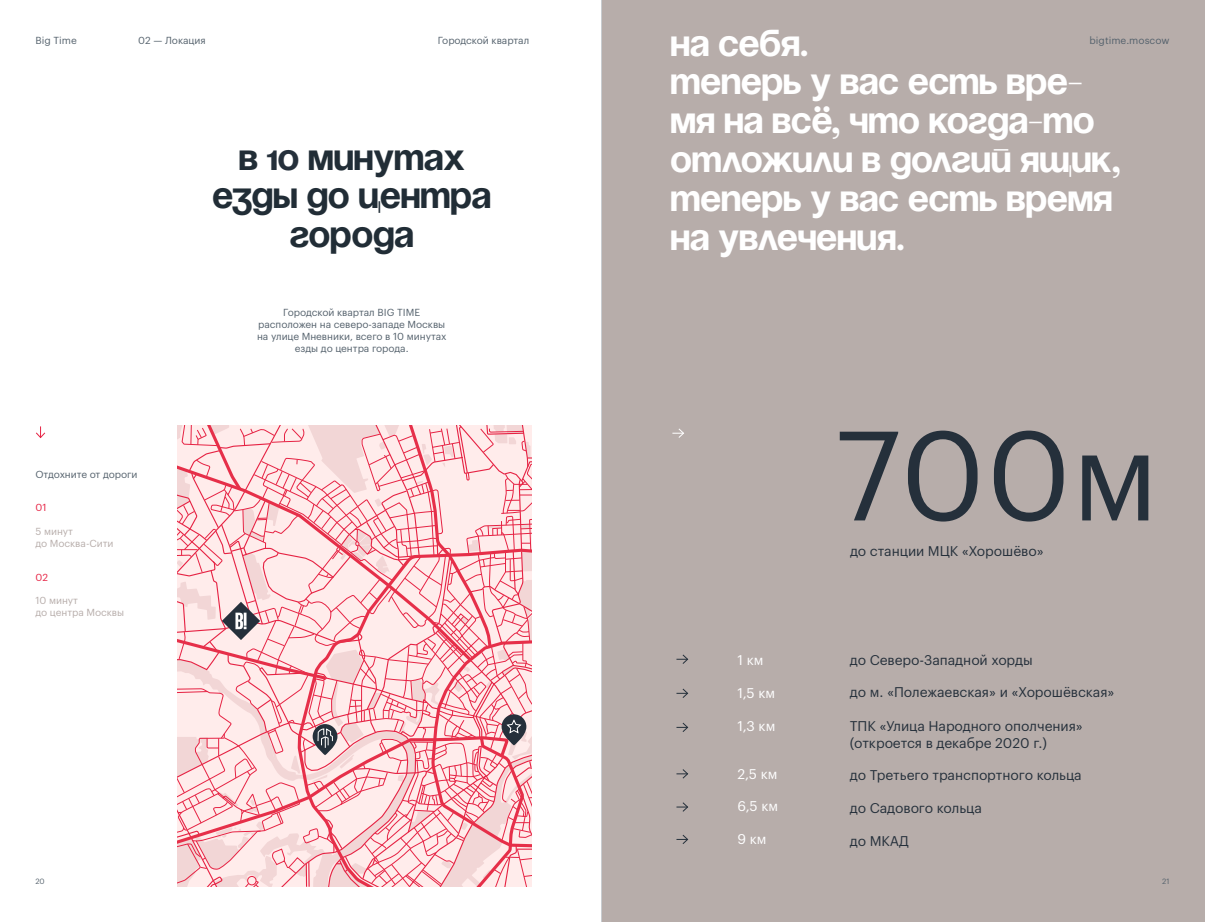
<style>
.page{position:relative;width:1205px;height:922px;background:#fff}
.page>*{position:absolute;margin:0;border:0;box-sizing:border-box;transform-origin:0 0}
.t1{font:124px "Graphik LCG";color:#25303b}
.t2{font:700 37.5px/38.8px "Soyuz Grotesk";color:#fff}
.t3{font:700 37.5px/38.8px "Soyuz Grotesk";color:#212d36;text-align:center}
.t4{font:13.75px/16.2px "Graphik LCG";color:#25303b}
.t5{font:13.75px "Graphik LCG";color:#fff}
.t6{font:10px/12px "Graphik LCG";color:#54616c;text-align:center}
.t7{font:10px/12.5px "Graphik LCG";color:#b7adaa}
.t8{font:10px "Graphik LCG";color:#e62243}
.t9{font:7.5px "Graphik LCG";color:#54616c}
.s1{color:#25303b}
</style>
<div class="page">
<div style="left:602px;top:0;width:603px;height:921px;background:#b7adaa"></div>
<svg style="left:672px;top:428px;width:12px;height:10px"></svg>
<svg style="left:676px;top:654px;width:13px;height:10px"></svg>
<svg style="left:676px;top:688px;width:13px;height:10px"></svg>
<svg style="left:676px;top:722px;width:13px;height:10px"></svg>
<svg style="left:676px;top:769px;width:13px;height:10px"></svg>
<svg style="left:676px;top:802px;width:12px;height:10px"></svg>
<svg style="left:676px;top:834px;width:13px;height:10px"></svg>
<svg style="left:36px;top:426px;width:10px;height:13px"></svg>
<svg style="left:177px;top:425px;width:354px;height:461px"></svg>
<p class="t6" style="left:138px;top:33px;width:69px">02 — Локация</p>
<h2 class="t2" style="left:670px;top:27px;width:452px">на себя.<br>теперь у вас есть вре&shy;мя на всё, что когда-то отложили в долгий ящик, теперь у вас есть время на увлечения.</h2>
<p class="t6" style="left:35px;top:33px;width:43px">Big Time</p>
<p class="t6" style="left:438px;top:33px;width:93px">Городской квартал</p>
<p class="t6" style="left:1089px;top:33px;width:81px">bigtime.moscow</p>
<h2 class="t3" style="left:212px;top:140px;width:280px">в <span class="s1">10</span> минутах езды до центра города</h2>
<p class="t6" style="left:35px;top:467px;width:104px">Отдохните от дороги</p>
<p class="t8" style="left:35px;top:500px;width:13px">01</p>
<p class="t7" style="left:35px;top:523px;width:79px">5 минут<br>до Москва-Сити</p>
<p class="t8" style="left:35px;top:569px;width:14px">02</p>
<p class="t7" style="left:35px;top:593px;width:90px">10 минут<br>до центра Москвы</p>
<p class="t6" style="left:257px;top:305px;width:191px">Городской квартал BIG TIME расположен на северо-западе Москвы на улице Мневники, всего в 10 минутах езды до центра города.</p>
<p class="t5" style="left:737px;top:650px;width:28px">1 км</p>
<p class="t5" style="left:737px;top:682px;width:39px">1,5 км</p>
<p class="t5" style="left:737px;top:715px;width:39px">1,3 км</p>
<p class="t5" style="left:737px;top:763px;width:42px">2,5 км</p>
<p class="t5" style="left:737px;top:795px;width:42px">6,5 км</p>
<p class="t5" style="left:737px;top:828px;width:31px">9 км</p>
<h1 class="t1" style="left:835px;top:382px;width:325px">700м</h1>
<p class="t4" style="left:850px;top:541px;width:195px">до станции МЦК «Хорошёво»</p>
<p class="t4" style="left:850px;top:650px;width:184px">до Северо-Западной хорды</p>
<p class="t4" style="left:850px;top:683px;width:266px">до м. «Полежаевская» и «Хорошёвская»</p>
<p class="t4" style="left:850px;top:717px;width:235px">ТПК «Улица Народного ополчения» (откроется в декабре 2020 г.)</p>
<p class="t4" style="left:850px;top:766px;width:233px">до Третьего транспортного кольца</p>
<p class="t4" style="left:850px;top:798px;width:133px">до Садового кольца</p>
<p class="t4" style="left:850px;top:831px;width:60px">до МКАД</p>
<p class="t9" style="left:35px;top:875px;width:11px">20</p>
<p class="t9" style="left:1162px;top:875px;width:9px">21</p>
</div>
